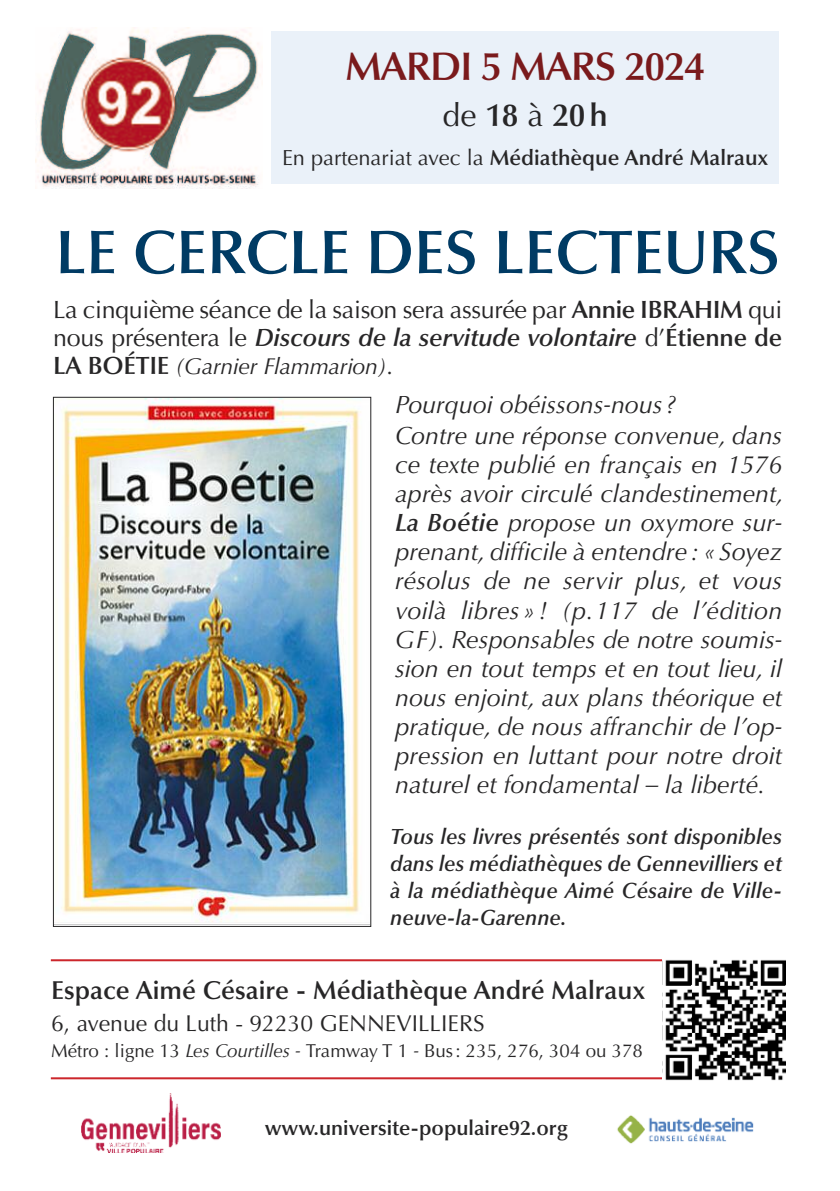
<style>
.page{position:relative;width:840px;height:1191px;background:#fff}
.page>*{position:absolute;margin:0;border:0;box-sizing:border-box;transform-origin:0 0}
.t1{font:600 62px "Optima";letter-spacing:-.005em;color:#003b64}
.t2{font:600 40px "Optima";letter-spacing:-.025em;color:#7a1a1c}
.t3{font:600 32px "Optima";color:#272627}
.t4{font:600 26px "Optima";color:#272627}
.t5{font:italic 25px/29px "Optima";color:#272627}
.t6{font:25px/28px "Optima";letter-spacing:-.015em;color:#272627}
.t7{font:23px "Optima";color:#272627}
.t8{font:italic 23px "Optima";letter-spacing:-.01em;color:#272627}
.t9{font:italic 600 22px/27px "Optima";letter-spacing:.01em;color:#272627;text-align:justify;scale:.96 1}
.t10{font:600 21.8px "Optima";color:#272627}
.t11{font:600 21px "Optima";color:#272627}
.t12{font:18.8px "Optima";color:#272627}
.s1{font-weight:400}
.s2{font-weight:600}
.s3{font-weight:600;font-style:italic}
.s4{font-weight:600;font-style:normal;font-size:25px}
.s5{font-style:normal}
.s6{font-style:italic}
</style>
<div class="page">
<hr style="left:51px;top:959px;width:731px;height:2px;background:#cc262b">
<hr style="left:51px;top:1077px;width:732px;height:2px;background:#cc262b">
<img style="left:36px;top:28px;width:225px;height:160px">
<div style="left:271px;top:32px;width:507px;height:152px;background:#eaf1f9"></div>
<img style="left:61px;top:399px;width:300px;height:524px">
<div style="left:53px;top:397px;width:318px;height:529px;border:1px solid #272627"></div>
<img style="left:81px;top:1093px;width:139px;height:59px">
<img style="left:617px;top:1115px;width:137px;height:29px">
<img style="left:662px;top:959px;width:123px;height:122px">
<h2 class="t2" style="left:345px;top:50px;width:361px">MARDI 5 MARS 2024</h2>
<p class="t3" style="left:442px;top:102px;width:167px"><span class="s1">de</span> 18 <span class="s1">à</span> 20h</p>
<p class="t10" style="left:282px;top:148px;width:487px"><span class="s1">En partenariat avec la</span> Médiathèque André Malraux</p>
<h1 class="t1" style="left:55px;top:227px;width:726px">LE CERCLE DES LECTEURS</h1>
<p class="t6" style="left:53px;top:298px;width:730px">La cinquième séance de la saison sera assurée par <span class="s2">Annie IBRAHIM</span> qui nous présentera le <span class="s3">Discours de la servitude volontaire</span> d’<span class="s2">Étienne de</span></p>
<p class="t8" style="left:53px;top:357px;width:341px"><span class="s4">LA BOÉTIE</span> (Garnier Flammarion)<span class="s5">.</span></p>
<p class="t5" style="left:395px;top:391px;width:388px;line-height:31.8px">Pourquoi obéissons-nous ?<br>Contre une réponse convenue, dans</p>
<p class="t5" style="left:395px;top:453px;width:390px;text-align:justify">ce texte publié en français en 1576 après avoir circulé clandestinement, <span class="s2">La Boétie</span> propose un oxymore sur&shy;prenant, difficile à entendre: «Soyez résolus de ne servir plus, et vous voilà libres » ! (p.117 de l’édition GF). Responsables de notre soumis&shy;sion en tout temps et en tout lieu, il nous enjoint, aux plans théorique et pratique, de nous affranchir de l’op&shy;pression en luttant pour notre droit naturel et fondamental – la liberté.</p>
<p class="t9" style="left:390px;top:825px;width:409px">Tous les livres présentés sont disponibles dans les médiathèques de Gennevilliers et à la médiathèque Aimé Césaire de Ville&shy;neuve-la-Garenne.</p>
<p class="t4" style="left:51px;top:980px;width:595px">Espace Aimé Césaire - Médiathèque André Malraux</p>
<p class="t7" style="left:51px;top:1014px;width:434px">6, avenue du Luth - 92230 GENNEVILLIERS</p>
<p class="t12" style="left:51px;top:1042px;width:593px">Métro : ligne 13 <span class="s6">Les Courtilles -</span> Tramway T 1 <span class="s6">-</span> Bus: 235, 276, 304 ou 378</p>
<p class="t11" style="left:265px;top:1120px;width:304px">www.universite-populaire92.org</p>
</div>
